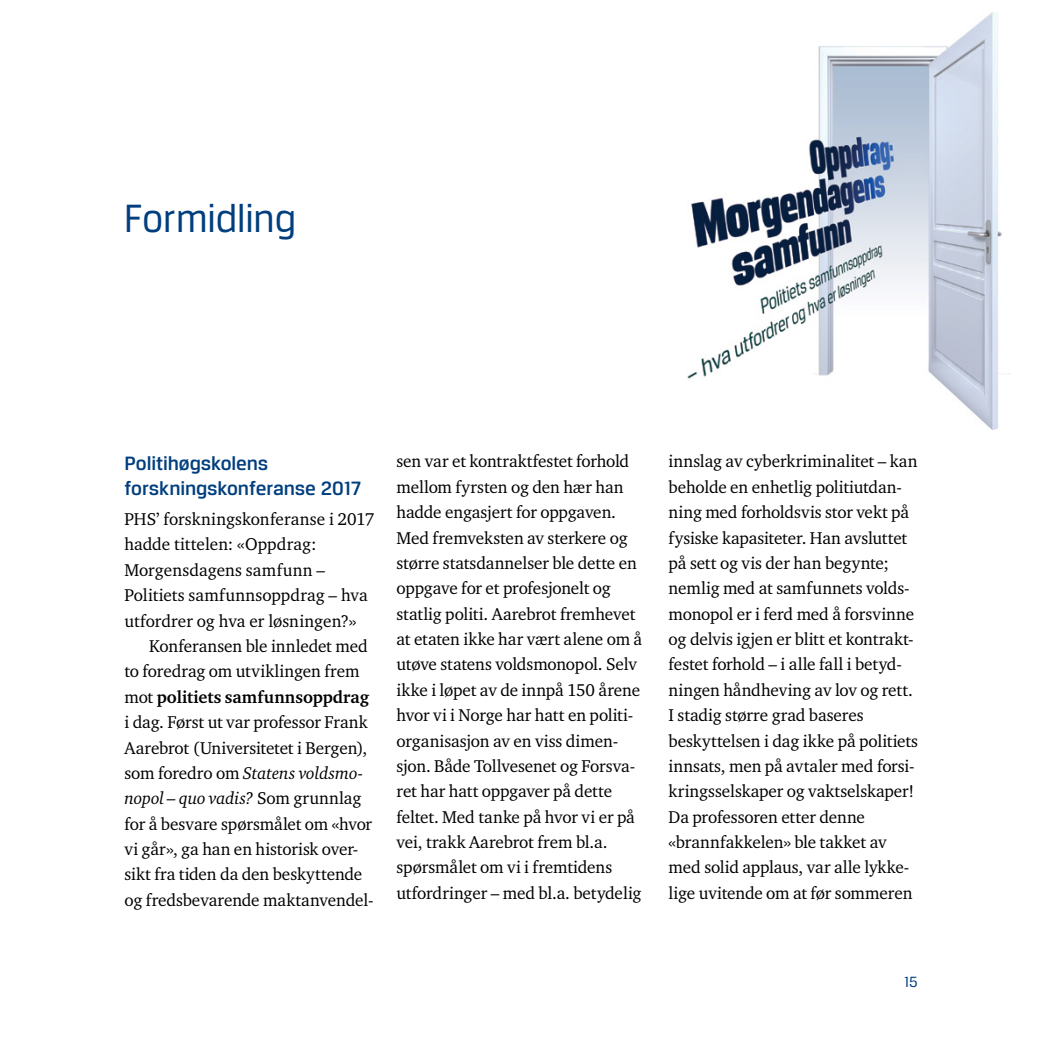
<style>
.page{position:relative;width:1042px;height:1042px;background:#fff}
.page>*{position:absolute;margin:0;border:0;box-sizing:border-box;transform-origin:0 0}
.t1{font:42px "Breuer Text";letter-spacing:-.005em;color:#003e7e;scale:.96 1}
.t2{font:500 20.65px/24.5px "Breuer Text";letter-spacing:-.005em;color:#003e7e}
.t3{font:17.5px/25.4px "Charter ITC Std";letter-spacing:-.005em;color:#000}
.t4{font:15.75px "Breuer Text";color:#003e7e}
.s1{font-weight:700}
.s2{font-style:italic}
</style>
<div class="page">
<img style="left:687px;top:12px;width:315px;height:418px">
<h1 class="t1" style="left:124px;top:196px;width:181px">Formidling</h1>
<p class="t2" style="left:124px;top:451px;width:238px">Politihøgskolens forskningskonferanse 2017</p>
<p class="t3" style="left:124px;top:506px;width:251px">PHS’ forskningskonferanse i 2017 hadde tittelen: «Oppdrag:<br>Morgensdagens samfunn –<br>Politiets samfunnsoppdrag – hva utfordrer og hva er løsningen?»</p>
<p class="t3" style="left:124px;top:633px;width:251px;text-indent:25px">Konferansen ble innledet med to foredrag om utviklingen frem mot <span class="s1">politiets samfunnsoppdrag </span>i dag. Først ut var professor Frank<br>Aarebrot (Universitetet i Bergen), som foredro om <span class="s2">Statens voldsmo&shy;nopol – quo vadis?</span> Som grunnlag for å besvare spørsmålet om «hvor vi går», ga han en historisk over&shy;sikt fra tiden da den beskyttende og fredsbevarende maktanvendel-</p>
<p class="t3" style="left:396px;top:448px;width:247px">sen var et kontraktfestet forhold mellom fyrsten og den hær han hadde engasjert for oppgaven.<br>Med fremveksten av sterkere og større statsdannelser ble dette en oppgave for et profesjonelt og statlig politi. Aarebrot fremhevet at etaten ikke har vært alene om å utøve statens voldsmonopol. Selv ikke i løpet av de innpå 150 årene hvor vi i Norge har hatt en politi&shy;organisasjon av en viss dimen&shy;sjon. Både Tollvesenet og Forsva&shy;ret har hatt oppgaver på dette feltet. Med tanke på hvor vi er på vei, trakk Aarebrot frem bl.a. spørsmålet om vi i fremtidens utfordringer – med bl.a. betydelig</p>
<p class="t3" style="left:668px;top:448px;width:251px">innslag av cyberkriminalitet – kan beholde en enhetlig politiutdan&shy;ning med forholdsvis stor vekt på fysiske kapasiteter. Han avsluttet på sett og vis der han begynte; nemlig med at samfunnets volds&shy;monopol er i ferd med å forsvinne og delvis igjen er blitt et kontrakt&shy;festet forhold – i alle fall i betyd&shy;ningen håndheving av lov og rett.<br>I stadig større grad baseres beskyttelsen i dag ikke på politiets innsats, men på avtaler med forsi&shy;kringsselskaper og vaktselskaper!<br>Da professoren etter denne «brannfakkelen» ble takket av med solid applaus, var alle lykke&shy;lige uvitende om at før sommeren</p>
<p class="t4" style="left:904px;top:973px;width:15px">15</p>
</div>
